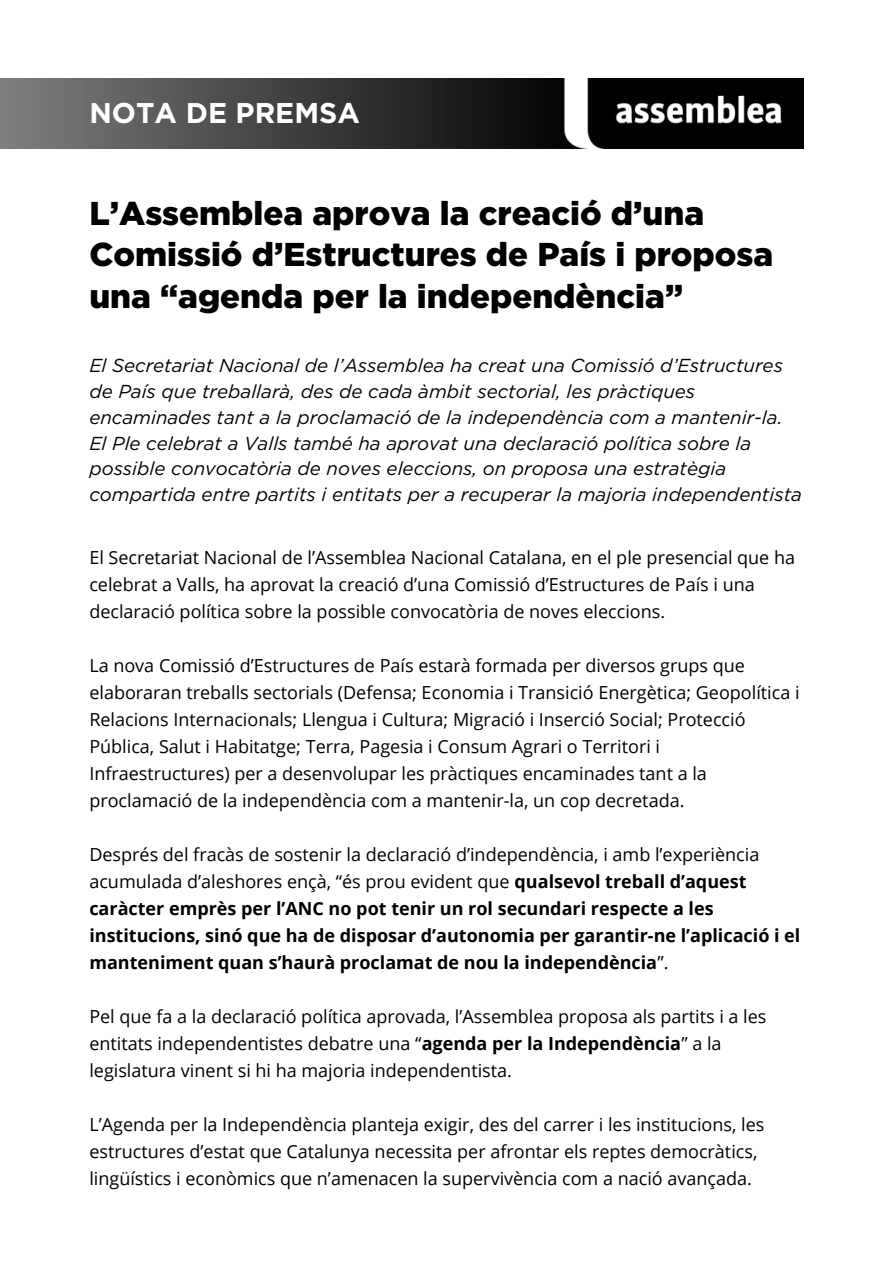
<style>
.page{position:relative;width:894px;height:1264px;background:#fff}
.page>*{position:absolute;margin:0;border:0;box-sizing:border-box;transform-origin:0 0}
.t1{font:900 33px/41.7px "Gotham";color:#000}
.t2{font:700 28.5px "Gotham";color:#fff}
.t3{font:italic 18.75px/25.8px "Gotham";color:#000}
.t4{font:18px/27px "Open Sans";color:#000}
.t5{font:700 18px/27px "Open Sans";color:#000}
.s1{font-weight:400}
.s2{font-weight:700}
</style>
<div class="page">
<img style="left:0;top:78px;width:803px;height:70px">
<h2 class="t2" style="left:89px;top:97px;width:272px">NOTA DE PREMSA</h2>
<p class="t1" style="left:89px;top:191px;width:685px">L’Assemblea aprova la creació d’una<br>Comissió d’Estructures de País i proposa una “agenda per la independència”</p>
<p class="t3" style="left:89px;top:352px;width:714px">El Secretariat Nacional de l’Assemblea ha creat una Comissió d’Estructures de País que treballarà, des de cada àmbit sectorial, les pràctiques encaminades tant a la proclamació de la independència com a mantenir-la.<br>El Ple celebrat a Valls també ha aprovat una declaració política sobre la possible convocatòria de noves eleccions, on proposa una estratègia compartida entre partits i entitats per a recuperar la majoria independentista</p>
<h1 class="t4" style="left:89px;top:543px;width:707px">El Secretariat Nacional de l’Assemblea Nacional Catalana, en el ple presencial que ha celebrat a Valls, ha aprovat la creació d’una Comissió d’Estructures de País i una declaració política sobre la possible convocatòria de noves eleccions.</h1>
<h3 class="t4" style="left:89px;top:651px;width:711px">La nova Comissió d’Estructures de País estarà formada per diversos grups que elaboraran treballs sectorials (Defensa; Economia i Transició Energètica; Geopolítica i Relacions Internacionals; Llengua i Cultura; Migració i Inserció Social; Protecció Pública, Salut i Habitatge; Terra, Pagesia i Consum Agrari o Territori i Infraestructures) per a desenvolupar les pràctiques encaminades tant a la proclamació de la independència com a mantenir-la, un cop decretada.</h3>
<p class="t5" style="left:89px;top:840px;width:712px"><span class="s1">Després del fracàs de sostenir la declaració d’independència, i amb l’experiència acumulada d’aleshores ençà, “és prou evident que</span> qualsevol treball d’aquest caràcter emprès per l’ANC no pot tenir un rol secundari respecte a les institucions, sinó que ha de disposar d’autonomia per garantir-ne l’aplicació i el manteniment quan s’haurà proclamat de nou la independència<span class="s1">”.</span></p>
<p class="t4" style="left:89px;top:1002px;width:678px">Pel que fa a la declaració política aprovada, l’Assemblea proposa als partits i a les entitats independentistes debatre una “<span class="s2">agenda per la Independència</span>” a la legislatura vinent si hi ha majoria independentista.</p>
<p class="t4" style="left:89px;top:1110px;width:676px">L’Agenda per la Independència planteja exigir, des del carrer i les institucions, les estructures d’estat que Catalunya necessita per afrontar els reptes democràtics, lingüístics i econòmics que n’amenacen la supervivència com a nació avançada.</p>
</div>
